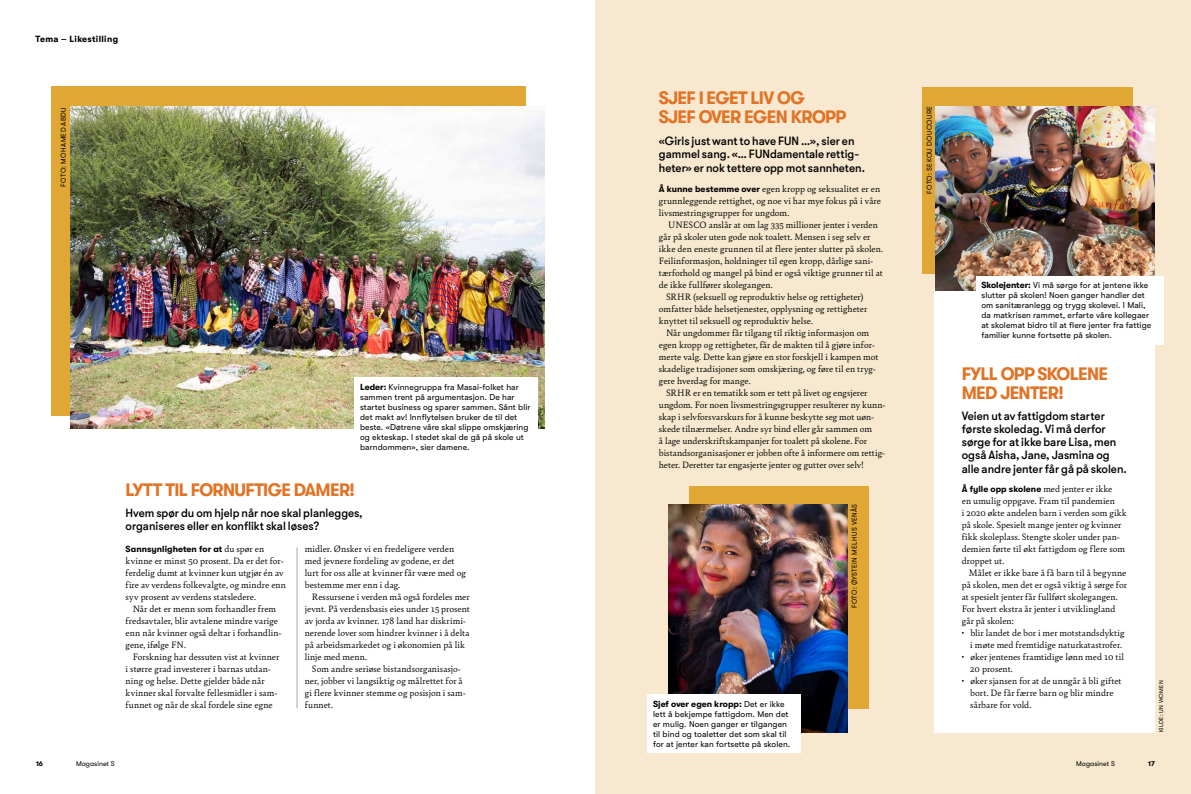
<style>
.page{position:relative;width:1191px;height:794px;background:#fff}
.page>*{position:absolute;margin:0;border:0;box-sizing:border-box;transform-origin:0 0}
.t1{font:700 18px/19px "GT Walsheim";letter-spacing:-.04em;color:#e17325;scale:.96 1}
.t2{font:500 12px/13.2px "GT Walsheim";color:#000;scale:.96 1}
.t3{font:9.8px/12px "Bely";letter-spacing:.005em;color:#000}
.t4{font:700 9px "GT Walsheim";letter-spacing:.04em;color:#000}
.t5{font:700 8.8px "GT Walsheim";color:#000}
.t6{font:8.5px/10px "GT Walsheim";letter-spacing:.01em;color:#000}
.t7{font:7px "GT Walsheim";letter-spacing:.06em;color:#000}
.t8{font:7px "GT Walsheim";color:#000}
.t9{font:700 7px "GT Walsheim";color:#000}
.t10{font:5.7px "GT Walsheim";letter-spacing:.04em;color:#000}
.s1{font-family:"GT Walsheim";font-weight:700;font-size:8.8px}
.s2{font-weight:700;font-size:8.8px}
.s3{font-family:"Bely";font-weight:400;font-size:9.8px}
.s4{font-weight:400;font-size:8.5px}
</style>
<div class="page">
<div style="left:595px;top:0;width:596px;height:794px;background:#f7e8cf"></div>
<div style="left:934px;top:288px;width:221px;height:444px;background:#fff"></div>
<div style="left:921px;top:87px;width:211px;height:186px;background:#e1a734"></div>
<div style="left:51px;top:86px;width:474px;height:329px;background:#e1a734"></div>
<img style="left:935px;top:106px;width:220px;height:185px">
<img style="left:70px;top:107px;width:474px;height:321px">
<div style="left:689px;top:486px;width:180px;height:222px;background:#e1a734"></div>
<img style="left:668px;top:504px;width:180px;height:228px">
<div style="left:354px;top:377px;width:184px;height:78px;background:#fff"></div>
<div style="left:647px;top:694px;width:153px;height:58px;background:#fff"></div>
<div style="left:975px;top:276px;width:188px;height:68px;background:#fff"></div>
<hr style="left:297px;top:547px;width:1px;height:161px;background:#a7a9ac">
<p class="t4" style="left:35px;top:34px;width:84px">Tema – Likestilling</p>
<h1 class="t1" style="left:659px;top:88px;width:196px">SJEF I EGET LIV OG<br>SJEF OVER EGEN KROPP</h1>
<p class="t2" style="left:659px;top:134px;width:216px;line-height:13.5px">«Girls just want to have FUN …», sier en gammel sang. «… FUNdamentale rettig&shy;heter» er nok tettere opp mot sannheten.</p>
<p class="t3" style="left:659px;top:182px;width:224px;text-align:justify"><span class="s1">Å kunne bestemme over</span> egen kropp og seksualitet er en grunnleggende rettighet, og noe vi har mye fokus på i våre livsmestringsgrupper for ungdom.</p>
<p class="t3" style="left:668px;top:218px;width:211px">UNESCO anslår at om lag 335 millioner jenter i verden</p>
<p class="t3" style="left:659px;top:230px;width:213px">går på skoler uten gode nok toalett. Mensen i seg selv er</p>
<p class="t3" style="left:659px;top:242px;width:226px">ikke den eneste grunnen til at flere jenter slutter på skolen.</p>
<p class="t3" style="left:659px;top:254px;width:216px">Feilinformasjon, holdninger til egen kropp, dårlige sani-</p>
<p class="t3" style="left:659px;top:266px;width:225px">tærforhold og mangel på bind er også viktige grunner til at</p>
<p class="t3" style="left:659px;top:278px;width:115px">de ikke fullfører skolegangen.</p>
<p class="t3" style="left:666px;top:290px;width:199px">SRHR (seksuell og reproduktiv helse og rettigheter)</p>
<p class="t3" style="left:659px;top:302px;width:210px">omfatter både helsetjenester, opplysning og rettigheter</p>
<p class="t3" style="left:659px;top:314px;width:155px">knyttet til seksuell og reproduktiv helse.</p>
<p class="t3" style="left:666px;top:326px;width:204px">Når ungdommer får tilgang til riktig informasjon om</p>
<p class="t3" style="left:659px;top:338px;width:217px">egen kropp og rettigheter, får de makten til å gjøre infor-</p>
<p class="t3" style="left:659px;top:350px;width:221px">merte valg. Dette kan gjøre en stor forskjell i kampen mot</p>
<p class="t3" style="left:659px;top:362px;width:219px">skadelige tradisjoner som omskjæring, og føre til en tryg-</p>
<p class="t3" style="left:659px;top:374px;width:93px">gere hverdag for mange.</p>
<p class="t3" style="left:666px;top:386px;width:203px">SRHR er en tematikk som er tett på livet og engsjerer</p>
<p class="t3" style="left:659px;top:398px;width:228px">ungdom. For noen livsmestringsgrupper resulterer ny kunn-</p>
<p class="t3" style="left:659px;top:410px;width:217px">skap i selvforsvarskurs for å kunne beskytte seg mot uøn-</p>
<p class="t3" style="left:659px;top:422px;width:215px">skede tilnærmelser. Andre syr bind eller går sammen om</p>
<p class="t3" style="left:659px;top:434px;width:210px">å lage underskriftskampanjer for toalett på skolene. For</p>
<p class="t3" style="left:659px;top:446px;width:227px">bistandsorganisasjoner er jobben ofte å informere om rettig-</p>
<p class="t3" style="left:659px;top:458px;width:206px">heter. Deretter tar engasjerte jenter og gutter over selv!</p>
<p class="t7" style="left:59px;top:187px;width:81px;rotate:-90deg">FOTO: MOHAMED ABDU</p>
<p class="t7" style="left:925px;top:194px;width:89px;rotate:-90deg">FOTO: SEKOU DOUCOURE</p>
<p class="t6" style="left:981px;top:280px;width:171px"><span class="s2">Skolejenter:</span> Vi må sørge for at jentene ikke slutter på skolen! Noen ganger handler det om sanitæranlegg og trygg skolevei. I Mali, da matkrisen rammet, erfarte våre kollegaer at skolemat bidro til at flere jenter fra fattige familier kunne fortsette på skolen.</p>
<h1 class="t1" style="left:961px;top:364px;width:154px">FYLL OPP SKOLENE<br>MED JENTER!</h1>
<p class="t2" style="left:961px;top:410px;width:173px">Veien ut av fattigdom starter første skoledag. Vi må derfor sørge for at ikke bare Lisa, men også Aisha, Jane, Jasmina og alle andre jenter får gå på skolen.</p>
<p class="t5" style="left:961px;top:484px;width:152px">Å fylle opp skolene <span class="s3">med jenter er ikke</span></p>
<p class="t3" style="left:961px;top:494px;width:166px">en umulig oppgave. Fram til pandemien<br>i 2020 økte andelen barn i verden som gikk på skole. Spesielt mange jenter og kvinner fikk skoleplass. Stengte skoler under pan&shy;demien førte til økt fattigdom og flere som droppet ut.</p>
<p class="t3" style="left:961px;top:566px;width:166px;text-indent:7px">Målet er ikke bare å få barn til å begynne på skolen, men det er også viktig å sørge for at spesielt jenter får fullført skole gangen.<br>For hvert ekstra år jenter i utviklingland går på skolen:</p>
<p class="t3" style="left:961px;top:626px;width:164px;text-align:right">• blir landet de bor i mer motstandsdyktig i møte med fremtidige naturkatastrofer.</p>
<p class="t3" style="left:970px;top:650px;width:155px;text-indent:-9px">• øker jentenes framtidige lønn med 10 til<br>20 prosent.</p>
<p class="t3" style="left:961px;top:674px;width:161px;text-align:center">• øker sjansen for at de unngår å bli giftet bort. De får færre barn og blir mindre</p>
<p class="t6" style="left:360px;top:382px;width:172px"><span class="s2">Leder:</span> Kvinnegruppa fra Masai-folket har sammen trent på argumentasjon. De har startet business og sparer sammen. Sånt blir det makt av! Innflytelsen bruker de til det beste. «Døtrene våre skal slippe omskjæring og ekteskap. I stedet skal de gå på skole ut barndommen», sier damene.</p>
<h1 class="t1" style="left:126px;top:480px;width:240px">LYTT TIL FORNUFTIGE DAMER!</h1>
<p class="t2" style="left:126px;top:506px;width:248px">Hvem spør du om hjelp når noe skal planlegges, organiseres eller en konflikt skal løses?</p>
<p class="t7" style="left:850px;top:608px;width:106px;rotate:-90deg">FOTO: ØYSTEIN MELHUS VENÅS</p>
<p class="t5" style="left:126px;top:544px;width:140px">Sannsynligheten for at <span class="s3">du spør en</span></p>
<p class="t3" style="left:126px;top:554px;width:162px">kvinne er minst 50 prosent. Da er det for&shy;ferdelig dumt at kvinner kun utgjør én av fire av verdens folkevalgte, og mindre enn syv prosent av verdens statsledere.</p>
<p class="t3" style="left:126px;top:602px;width:158px;text-indent:7px">Når det er menn som forhandler frem fredsavtaler, blir avtalene mindre varige enn når kvinner også deltar i forhandlin&shy;gene, ifølge FN.</p>
<p class="t3" style="left:126px;top:650px;width:155px;text-indent:7px">Forskning har dessuten vist at kvinner i større grad investerer i barnas utdan&shy;ning og helse. Dette gjelder både når kvinner skal forvalte fellesmidler i sam&shy;funnet og når de skal fordele sine egne</p>
<p class="t3" style="left:305px;top:542px;width:163px">midler. Ønsker vi en fredeligere verden med jevnere fordeling av godene, er det lurt for oss alle at kvinner får være med og bestemme mer enn i dag.</p>
<p class="t3" style="left:305px;top:590px;width:166px;text-indent:7px">Ressursene i verden må også fordeles mer jevnt. På verdensbasis eies under 15 prosent av jorda av kvinner. 178 land har diskrimi&shy;nerende lover som hindrer kvinner i å delta på arbeidsmarkedet og i økonomien på lik linje med menn.</p>
<p class="t3" style="left:305px;top:662px;width:163px;text-indent:7px">Som andre seriøse bistandsorganisasjo&shy;ner, jobber vi langsiktig og målrettet for å gi flere kvinner stemme og posisjon i sam&shy;funnet.</p>
<p class="t5" style="left:653px;top:698px;width:133px">Sjef over egen kropp: <span class="s4">Det er ikke</span></p>
<p class="t3" style="left:970px;top:698px;width:62px">sårbare for vold.</p>
<p class="t6" style="left:653px;top:708px;width:139px">lett å bekjempe fattigdom. Men det er mulig. Noen ganger er tilgangen til bind og toaletter det som skal til for at jenter kan fortsette på skolen.</p>
<p class="t10" style="left:1158px;top:732px;width:53px;rotate:-90deg">KILDE: UN WOMEN</p>
<p class="t9" style="left:36px;top:759px;width:9px">16</p>
<p class="t8" style="left:76px;top:759px;width:40px">Magasinet S</p>
<p class="t8" style="left:1076px;top:759px;width:40px">Magasinet S</p>
<p class="t9" style="left:1148px;top:759px;width:8px">17</p>
</div>
